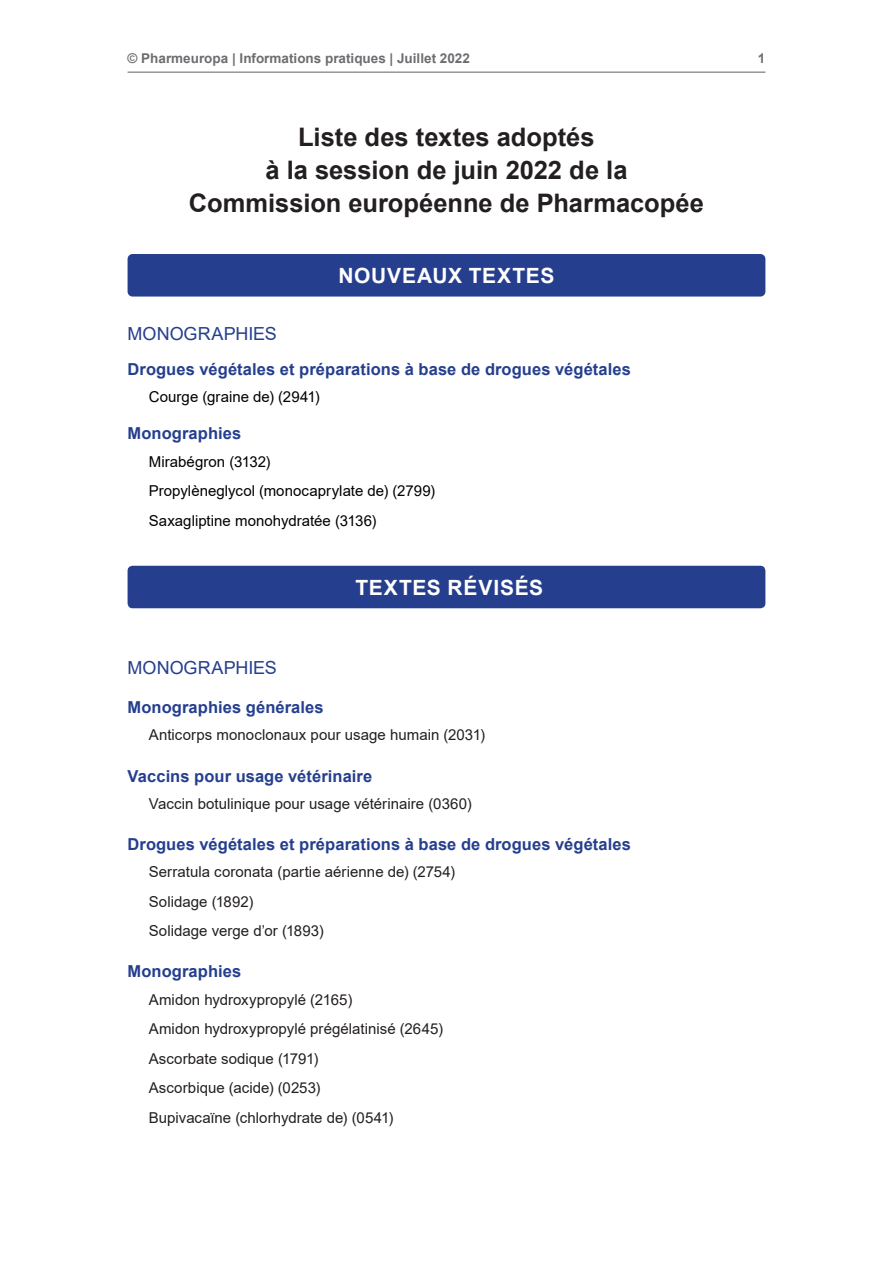
<style>
.page{position:relative;width:893px;height:1263px;background:#fff}
.page>*{position:absolute;margin:0;border:0;box-sizing:border-box;transform-origin:0 0}
.PhpaOnline_Titre_3{font:700 25.5px/33px "Arial";color:#231f20;text-align:center}
.PhpaOnline_Titre_4{font:700 21px "Arial";letter-spacing:.035em;color:#fff}
.PhpaOnline_Titre_7_b{font:18px "Arial";color:#253f8e}
.PhpaOnline_Titre_3A{font:700 16.5px "Arial";letter-spacing:.005em;color:#253f8e}
.PhpaOnline_body{font:15px "Arial";letter-spacing:.005em;color:#231f20}
.PhpaOnline_body-2{font:15px "Arial";color:#000}
.t1{font:700 13.5px "Arial";color:#6c6d70}
</style>
<div class="page">
<hr style="left:128px;top:71px;width:637px;height:2px;background:#939598">
<div style="left:128px;top:255px;width:637px;height:41px;background:#253f8e;border-radius:4px"></div>
<div style="left:128px;top:254px;width:637px;height:43px;border:2px solid #253f8e;border-radius:4px"></div>
<div style="left:128px;top:566px;width:637px;height:41px;background:#253f8e;border-radius:4px"></div>
<div style="left:128px;top:566px;width:637px;height:42px;border:2px solid #253f8e;border-radius:4px"></div>
<p class="t1" style="left:128px;top:49px;width:344px">© Pharmeuropa | Informations pratiques | Juillet 2022</p>
<p class="t1" style="left:758px;top:49px;width:9px">1</p>
<p class="PhpaOnline_Titre_3" style="left:189px;top:121px;width:517px">Liste des textes adoptés<br>à la session de juin 2022 de la<br>Commission européenne de Pharmacopée</p>
<p class="PhpaOnline_Titre_4" style="left:338px;top:261px;width:217px">NOUVEAUX TEXTES</p>
<p class="PhpaOnline_Titre_7_b" style="left:128px;top:322px;width:151px">MONOGRAPHIES</p>
<p class="PhpaOnline_Titre_3A" style="left:128px;top:358px;width:505px">Drogues végétales et préparations à base de drogues végétales</p>
<p class="PhpaOnline_body-2" style="left:149px;top:387px;width:172px">Courge (graine de) (2941)</p>
<p class="PhpaOnline_Titre_3A" style="left:128px;top:422px;width:115px">Monographies</p>
<p class="PhpaOnline_body-2" style="left:149px;top:451px;width:123px">Mirabégron (3132)</p>
<p class="PhpaOnline_body-2" style="left:149px;top:480px;width:288px">Propylèneglycol (monocaprylate de) (2799)</p>
<p class="PhpaOnline_body-2" style="left:149px;top:510px;width:229px">Saxagliptine monohydratée (3136)</p>
<p class="PhpaOnline_Titre_4" style="left:355px;top:572px;width:189px">TEXTES RÉVISÉS</p>
<p class="PhpaOnline_Titre_7_b" style="left:128px;top:655px;width:151px">MONOGRAPHIES</p>
<p class="PhpaOnline_Titre_3A" style="left:128px;top:696px;width:198px">Monographies générales</p>
<p class="PhpaOnline_body" style="left:149px;top:725px;width:338px">Anticorps monoclonaux pour usage humain (2031)</p>
<p class="PhpaOnline_Titre_3A" style="left:128px;top:764px;width:246px">Vaccins pour usage vétérinaire</p>
<p class="PhpaOnline_body" style="left:149px;top:793px;width:324px">Vaccin botulinique pour usage vétérinaire (0360)</p>
<p class="PhpaOnline_Titre_3A" style="left:128px;top:832px;width:505px">Drogues végétales et préparations à base de drogues végétales</p>
<p class="PhpaOnline_body" style="left:149px;top:862px;width:308px">Serratula coronata (partie aérienne de) (2754)</p>
<p class="PhpaOnline_body" style="left:149px;top:891px;width:106px">Solidage (1892)</p>
<p class="PhpaOnline_body" style="left:149px;top:921px;width:176px">Solidage verge d’or (1893)</p>
<p class="PhpaOnline_Titre_3A" style="left:128px;top:960px;width:115px">Monographies</p>
<p class="PhpaOnline_body" style="left:149px;top:989px;width:205px">Amidon hydroxypropylé (2165)</p>
<p class="PhpaOnline_body" style="left:149px;top:1019px;width:296px">Amidon hydroxypropylé prégélatinisé (2645)</p>
<p class="PhpaOnline_body" style="left:149px;top:1048px;width:171px">Ascorbate sodique (1791)</p>
<p class="PhpaOnline_body" style="left:149px;top:1078px;width:173px">Ascorbique (acide) (0253)</p>
<p class="PhpaOnline_body" style="left:149px;top:1107px;width:246px">Bupivacaïne (chlorhydrate de) (0541)</p>
</div>
